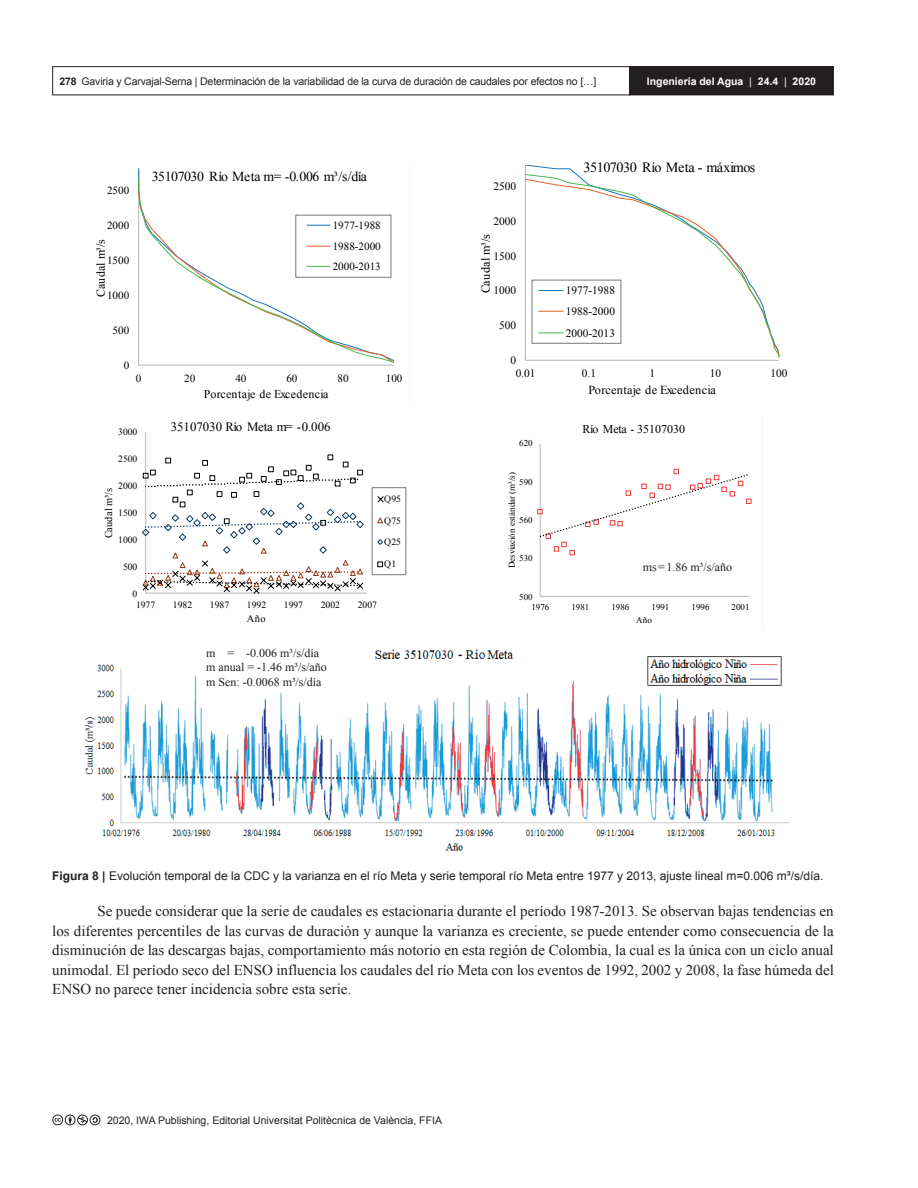
<style>
.page{position:relative;width:918px;height:1188px;background:#fff}
.page>*{position:absolute;margin:0;border:0;box-sizing:border-box;transform-origin:0 0}
.AI_TEXTO{font:15px/19.5px "Times New Roman";color:#231f20;text-align:justify}
.t1{font:14.1px "Times New Roman";letter-spacing:-.035em;color:#000001}
.t2{font:13.65px "Times New Roman";letter-spacing:-.035em;color:#000001}
.t3{font:12.75px "Times New Roman";color:#000001}
.t4{font:12.3px "Times New Roman";letter-spacing:.02em;color:#000001}
.AI_PIE_DE_FIGURA{font:12px "Arial";color:#231f20}
.AI_PIE_DE_TABLA{font:12px "Times New Roman";color:#231f20}
.t5{font:12px "Times New Roman";letter-spacing:.02em;color:#000001}
.t6{font:11.85px "Times New Roman";letter-spacing:.02em;color:#000001}
.t7{font:11.85px "Times New Roman";color:#000001}
.t8{font:11.25px/21.1px "Times New Roman";color:#000001;text-align:justify}
.t9{font:10.95px/20.5px "Times New Roman";color:#000001;text-align:justify}
.t10{font:10.5px "Arial";letter-spacing:-.015em;color:#231f20}
.t11{font:700 10.5px "Arial";color:#fff}
.t12{font:10.5px "Times New Roman";letter-spacing:.02em;color:#000001}
.t13{font:10.35px "Times New Roman";color:#000001}
.t14{font:9.6px "Times New Roman";color:#000001}
.t15{font:9px "Times New Roman";color:#000001}
.t16{font:9px "Times New Roman";letter-spacing:-.025em;color:#000001}
.s1{font-weight:700}
.s2{font-weight:400}
</style>
<div class="page">
<div style="left:52px;top:66px;width:578px;height:29px;border:1px solid #231f20"></div>
<div style="left:630px;top:67px;width:203px;height:28px;background:#231f20"></div>
<div style="left:629px;top:66px;width:205px;height:29px;border:1px solid #231f20"></div>
<svg style="left:52px;top:1115px;width:48px;height:10px"></svg>
<svg style="left:138px;top:168px;width:257px;height:198px"></svg>
<svg style="left:524px;top:165px;width:256px;height:196px"></svg>
<svg style="left:142px;top:431px;width:265px;height:163px"></svg>
<svg style="left:537px;top:443px;width:215px;height:154px"></svg>
<img style="left:84px;top:649px;width:706px;height:202px">
<img style="left:646px;top:655px;width:137px;height:32px">
<p class="t10" style="left:59px;top:74px;width:538px"><span class="s1">278</span> Gaviria y Carvajal-Serna | Determinación de la variabilidad de la curva de duración de caudales por efectos no […]</p>
<p class="t11" style="left:647px;top:74px;width:171px">Ingeniería del Agua <span class="s2">|</span> 24.4 <span class="s2">|</span> 2020</p>
<p class="t9" style="left:107px;top:180px;width:24px">2500</p>
<p class="t2" style="left:152px;top:168px;width:217px">35107030 Río Meta m= -0.006 m³/s/día</p>
<p class="t8" style="left:493px;top:176px;width:24px">2500</p>
<p class="t1" style="left:583px;top:158px;width:174px">35107030 Río Meta - máximos</p>
<p class="t9" style="left:107px;top:215px;width:24px">2000</p>
<p class="t5" style="left:93px;top:297px;width:59px;rotate:-90deg">Caudal m³/s</p>
<p class="t9" style="left:107px;top:250px;width:24px">1500</p>
<p class="t9" style="left:107px;top:285px;width:24px">1000</p>
<p class="t9" style="left:113px;top:320px;width:18px">500</p>
<p class="t9" style="left:333px;top:215px;width:50px">1977-1988<br>1988-2000<br>2000-2013</p>
<p class="t8" style="left:493px;top:211px;width:24px">2000</p>
<p class="t4" style="left:477px;top:293px;width:61px;rotate:-90deg">Caudal m³/s</p>
<p class="t8" style="left:493px;top:245px;width:24px">1500</p>
<p class="t8" style="left:493px;top:280px;width:24px">1000</p>
<p class="t8" style="left:499px;top:315px;width:19px">500</p>
<p class="t8" style="left:566px;top:280px;width:51px">1977-1988<br>1988-2000<br>2000-2013</p>
<p class="t9" style="left:124px;top:355px;width:7px">0</p>
<p class="t9" style="left:136px;top:368px;width:7px">0</p>
<p class="t9" style="left:184px;top:368px;width:13px">20</p>
<p class="t9" style="left:235px;top:368px;width:13px">40</p>
<p class="t9" style="left:286px;top:368px;width:13px">60</p>
<p class="t9" style="left:338px;top:368px;width:13px">80</p>
<p class="t9" style="left:386px;top:368px;width:18px">100</p>
<p class="t8" style="left:510px;top:349px;width:7px">0</p>
<p class="t8" style="left:516px;top:363px;width:21px">0.01</p>
<p class="t8" style="left:582px;top:363px;width:16px">0.1</p>
<p class="t8" style="left:650px;top:363px;width:7px">1</p>
<p class="t8" style="left:710px;top:363px;width:13px">10</p>
<p class="t8" style="left:770px;top:363px;width:19px">100</p>
<p class="t6" style="left:204px;top:386px;width:126px">Porcentaje de Excedencia</p>
<p class="t4" style="left:588px;top:382px;width:129px">Porcentaje de Excedencia</p>
<p class="t14" style="left:118px;top:426px;width:21px">3000</p>
<p class="t3" style="left:171px;top:418px;width:161px">35107030 Río Meta m= -0.006</p>
<p class="t7" style="left:583px;top:421px;width:104px">Río Meta - 35107030</p>
<p class="t15" style="left:519px;top:437px;width:15px">620</p>
<p class="t14" style="left:118px;top:452px;width:21px">2500</p>
<p class="t14" style="left:118px;top:479px;width:21px">2000</p>
<p class="t12" style="left:102px;top:538px;width:52px;rotate:-90deg">Caudal m³/s</p>
<p class="t14" style="left:118px;top:506px;width:21px">1500</p>
<p class="t14" style="left:118px;top:533px;width:21px">1000</p>
<p class="t14" style="left:123px;top:560px;width:16px">500</p>
<p class="t14" style="left:384px;top:492px;width:18px">Q95</p>
<p class="t14" style="left:384px;top:514px;width:18px">Q75</p>
<p class="t14" style="left:384px;top:536px;width:18px">Q25</p>
<p class="t14" style="left:384px;top:557px;width:14px">Q1</p>
<p class="t16" style="left:506px;top:568px;width:97px;rotate:-90deg">Desviación estándar (m³/s)</p>
<p class="t15" style="left:519px;top:476px;width:15px">590</p>
<p class="t15" style="left:519px;top:514px;width:15px">560</p>
<p class="t15" style="left:519px;top:552px;width:15px">530</p>
<p class="AI_PIE_DE_TABLA" style="left:643px;top:559px;width:91px">ms=1.86 m³/s/año</p>
<p class="t14" style="left:133px;top:587px;width:6px">0</p>
<p class="t14" style="left:136px;top:598px;width:21px">1977</p>
<p class="t14" style="left:173px;top:598px;width:21px">1982</p>
<p class="t14" style="left:210px;top:598px;width:21px">1987</p>
<p class="t14" style="left:247px;top:598px;width:21px">1992</p>
<p class="t14" style="left:284px;top:598px;width:21px">1997</p>
<p class="t14" style="left:321px;top:598px;width:21px">2002</p>
<p class="t14" style="left:358px;top:598px;width:21px">2007</p>
<p class="t15" style="left:519px;top:590px;width:15px">500</p>
<p class="t15" style="left:531px;top:601px;width:19px">1976</p>
<p class="t15" style="left:571px;top:601px;width:19px">1981</p>
<p class="t15" style="left:611px;top:601px;width:19px">1986</p>
<p class="t15" style="left:652px;top:601px;width:19px">1991</p>
<p class="t15" style="left:692px;top:601px;width:19px">1996</p>
<p class="t15" style="left:732px;top:601px;width:19px">2001</p>
<p class="t13" style="left:247px;top:612px;width:20px">Año</p>
<p class="t15" style="left:636px;top:614px;width:17px">Año</p>
<p class="AI_PIE_DE_TABLA" style="left:206px;top:645px;width:115px">m = -0.006 m³/s/día</p>
<p class="AI_PIE_DE_TABLA" style="left:206px;top:659px;width:122px">m anual = -1.46 m³/s/año</p>
<p class="AI_PIE_DE_TABLA" style="left:206px;top:674px;width:117px">m Sen: -0.0068 m³/s/día</p>
<p class="AI_PIE_DE_FIGURA" style="left:52px;top:868px;width:773px"><span class="s1">Figura 8 |</span> Evolución temporal de la CDC y la varianza en el río Meta y serie temporal río Meta entre 1977 y 2013, ajuste lineal m=0.006 m³/s/día.</p>
<p class="AI_TEXTO" style="left:52px;top:901px;width:783px;text-indent:45px">Se puede considerar que la serie de caudales es estacionaria durante el período 1987-2013. Se observan bajas tendencias en los diferentes percentiles de las curvas de duración y aunque la varianza es creciente, se puede entender como consecuencia de la disminución de las descargas bajas, comportamiento más notorio en esta región de Colombia, la cual es la única con un ciclo anual unimodal. El período seco del ENSO influencia los caudales del río Meta con los eventos de 1992, 2002 y 2008, la fase húmeda del ENSO no parece tener incidencia sobre esta serie.</p>
<p class="t10" style="left:107px;top:1113px;width:336px">2020, IWA Publishing, Editorial Universitat Politècnica de València, FFIA</p>
</div>
